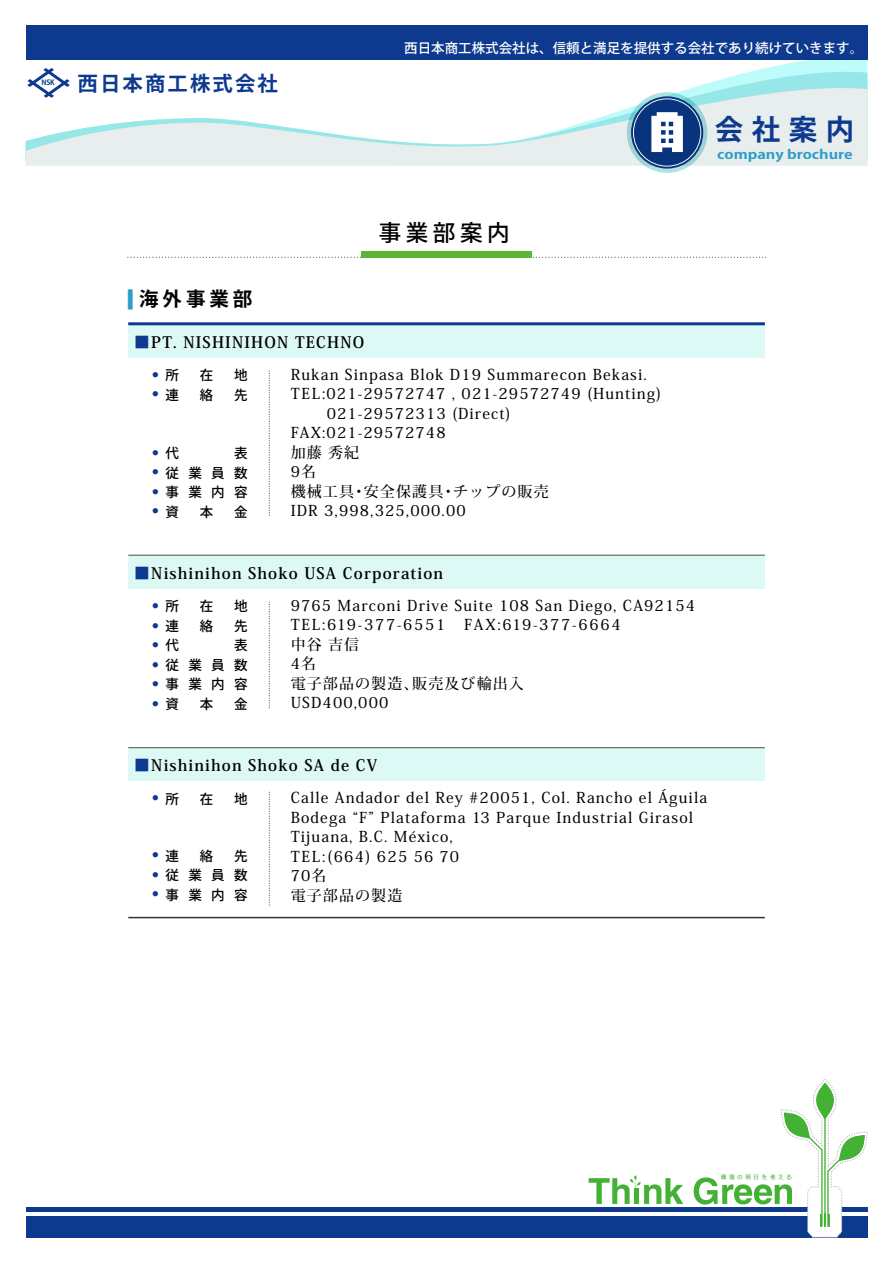
<style>
.page{position:relative;width:893px;height:1263px;background:#fff}
.page>*{position:absolute;margin:0;border:0;box-sizing:border-box;transform-origin:0 0}
.t1{font:700 28.5px "Koz Go Pr 6 N";color:#0d3a8e}
.t2{font:500 22.5px "Koz Go Pr 6 N";letter-spacing:.2em;color:#000}
.t3{font:700 20.4px "Koz Go Pr 6 N";letter-spacing:.1em;color:#0d3a8e}
.t4{font:700 19.5px "Koz Go Pr 6 N";letter-spacing:.2em;color:#000}
.t5{font:700 15.75px "Koz Min Pr 6 N";letter-spacing:.075em;color:#000}
.t6{font:500 15px/19.5px "Koz Min Pr 6 N";letter-spacing:.075em;color:#000}
.t7{font:500 13.5px/19.5px "Koz Go Pr 6 N";letter-spacing:.69em;color:#000;text-align:justify}
.t8{font:500 13.5px "Koz Go Pr 6 N";color:#fff}
.t9{font:700 12.6px "Koz Go Pr 6 N";color:#2e9dc8;scale:1.24 1}
.t10{font:700 7.2px "Koz Go Pr 6 N";color:#0d3a8e}
.t11{font:500 6px "Koz Min Pr 6 N";color:#0d3a8e}
.t12{font:5.55px "DF Maru Gothic Bd WIN RKSJ H";letter-spacing:.48em;color:#43b133}
.s1{font-size:25.2px;color:#2e9dc8}
.s2{color:#0d3a8e}
</style>
<div class="page">
<div style="left:128px;top:324px;width:637px;height:33px;background:#dcf9f6"></div>
<svg style="left:269px;top:370px;width:1px;height:145px"></svg>
<hr style="left:128px;top:917px;width:637px;height:1px;background:#333">
<div style="left:128px;top:555px;width:637px;height:33px;background:#dcf9f6"></div>
<svg style="left:269px;top:601px;width:1px;height:107px"></svg>
<hr style="left:128px;top:555px;width:637px;height:1px;background:#4d4d4d">
<div style="left:128px;top:747px;width:637px;height:34px;background:#dcf9f6"></div>
<svg style="left:269px;top:791px;width:1px;height:114px"></svg>
<hr style="left:128px;top:747px;width:637px;height:1px;background:#4d4d4d">
<div style="left:26px;top:1216px;width:841px;height:21px;background:#0d3a8e"></div>
<div style="left:26px;top:1207px;width:841px;height:5px;background:#0d3a8e"></div>
<svg style="left:723px;top:62px;width:144px;height:17px;fill:#befcfc"></svg>
<svg style="left:26px;top:79px;width:841px;height:87px"></svg>
<svg style="left:27px;top:68px;width:43px;height:30px"></svg>
<div style="left:26px;top:26px;width:841px;height:34px;background:#0d3a8e"></div>
<svg style="left:627px;top:92px;width:80px;height:81px;background:#3a689a"></svg>
<svg style="left:651px;top:112px;width:32px;height:40px"></svg>
<div style="left:633px;top:98px;width:68px;height:68px;border:1px solid #f4f4f4;border-radius:50%"></div>
<svg style="left:589px;top:1175px;width:94px;height:29px"></svg>
<svg style="left:694px;top:1079px;width:174px;height:159px"></svg>
<svg style="left:128px;top:257px;width:639px;height:1px"></svg>
<div style="left:361px;top:251px;width:170px;height:7px;background:#5bb636"></div>
<hr style="left:128px;top:322px;width:637px;height:3px;background:#0d3a8e">
<p class="t10" style="left:42px;top:79px;width:14px">NSK</p>
<h3 class="t3" style="left:78px;top:72px;width:202px">西日本商工株式会社</h3>
<h3 class="t4" style="left:127px;top:288px;width:126px"><span class="s1">■</span> 海外事業部</h3>
<p class="t8" style="left:404px;top:40px;width:460px">西日本商工株式会社は、信頼と満足を提供する会社であり続けていきます。</p>
<h1 class="t1" style="left:715px;top:114px;width:141px">会社案内</h1>
<h2 class="t2" style="left:379px;top:220px;width:132px">事業部案内</h2>
<p class="t9" style="left:717px;top:147px;width:111px">company brochure</p>
<p class="t5" style="left:134px;top:333px;width:232px"><span class="s2">■</span>PT. NISHINIHON TECHNO</p>
<p class="t7" style="left:166px;top:366px;width:15px">所</p>
<p class="t7" style="left:200px;top:366px;width:15px">在</p>
<p class="t7" style="left:234px;top:366px;width:15px">地</p>
<p class="t7" style="left:166px;top:385px;width:15px">連</p>
<p class="t7" style="left:200px;top:385px;width:15px">絡</p>
<p class="t7" style="left:234px;top:385px;width:15px">先</p>
<p class="t6" style="left:291px;top:365px;width:372px">Rukan Sinpasa Blok D19 Summarecon Bekasi.<br>TEL:021-29572747 , 021-29572749 (Hunting)　　 021-29572313 (Direct)<br>FAX:021-29572748<br>加藤 秀紀<br>9名<br>機械工具・安全保護具・チップの販売<br>IDR 3,998,325,000.00</p>
<p class="t11" style="left:152px;top:371px;width:7px">●</p>
<p class="t11" style="left:152px;top:391px;width:7px">●</p>
<p class="t7" style="left:166px;top:444px;width:83px;text-indent:68px">表従業員数事業内容資</p>
<p class="t7" style="left:166px;top:444px;width:15px">代</p>
<p class="t11" style="left:152px;top:449px;width:7px">●</p>
<p class="t11" style="left:152px;top:469px;width:7px">●</p>
<p class="t11" style="left:152px;top:488px;width:7px">●</p>
<p class="t11" style="left:152px;top:508px;width:7px">●</p>
<p class="t7" style="left:200px;top:502px;width:15px">本</p>
<p class="t7" style="left:234px;top:502px;width:15px">金</p>
<p class="t5" style="left:134px;top:564px;width:310px"><span class="s2">■</span>Nishinihon Shoko USA Corporation</p>
<p class="t7" style="left:166px;top:597px;width:15px">所</p>
<p class="t7" style="left:200px;top:597px;width:15px">在</p>
<p class="t7" style="left:234px;top:597px;width:15px">地</p>
<p class="t7" style="left:166px;top:616px;width:15px">連</p>
<p class="t7" style="left:200px;top:616px;width:15px">絡</p>
<p class="t7" style="left:234px;top:616px;width:15px">先</p>
<p class="t7" style="left:166px;top:636px;width:15px">代</p>
<p class="t6" style="left:291px;top:596px;width:406px">9765 Marconi Drive Suite 108 San Diego, CA92154<br>TEL:619-377-6551　FAX:619-377-6664<br>中谷 吉信<br>4名<br>電子部品の製造、販売及び輸出入<br>USD400,000</p>
<p class="t11" style="left:152px;top:603px;width:7px">●</p>
<p class="t11" style="left:152px;top:622px;width:7px">●</p>
<p class="t11" style="left:152px;top:642px;width:7px">●</p>
<p class="t11" style="left:152px;top:661px;width:7px">●</p>
<p class="t11" style="left:152px;top:681px;width:7px">●</p>
<p class="t11" style="left:152px;top:700px;width:7px">●</p>
<p class="t7" style="left:166px;top:636px;width:83px;text-indent:68px">表従業員数事業内容資</p>
<p class="t7" style="left:200px;top:694px;width:15px">本</p>
<p class="t7" style="left:234px;top:694px;width:15px">金</p>
<p class="t5" style="left:134px;top:756px;width:245px"><span class="s2">■</span>Nishinihon Shoko SA de CV</p>
<p class="t7" style="left:166px;top:789px;width:15px">所</p>
<p class="t7" style="left:200px;top:789px;width:15px">在</p>
<p class="t7" style="left:234px;top:789px;width:15px">地</p>
<p class="t6" style="left:291px;top:788px;width:418px">Calle Andador del Rey #20051, Col. Rancho el Águila<br>Bodega “F” Plataforma 13 Parque Industrial Girasol<br>Tijuana, B.C. México,<br>TEL:(664) 625 56 70<br>70名<br>電子部品の製造</p>
<p class="t11" style="left:152px;top:795px;width:7px">●</p>
<p class="t7" style="left:166px;top:846px;width:83px;text-indent:68px">先従業員数事業内容</p>
<p class="t7" style="left:166px;top:846px;width:15px">連</p>
<p class="t7" style="left:200px;top:846px;width:15px">絡</p>
<p class="t11" style="left:152px;top:852px;width:7px">●</p>
<p class="t11" style="left:152px;top:871px;width:7px">●</p>
<p class="t11" style="left:152px;top:891px;width:7px">●</p>
<p class="t12" style="left:721px;top:1174px;width:73px">環境の明日を考える</p>
</div>
